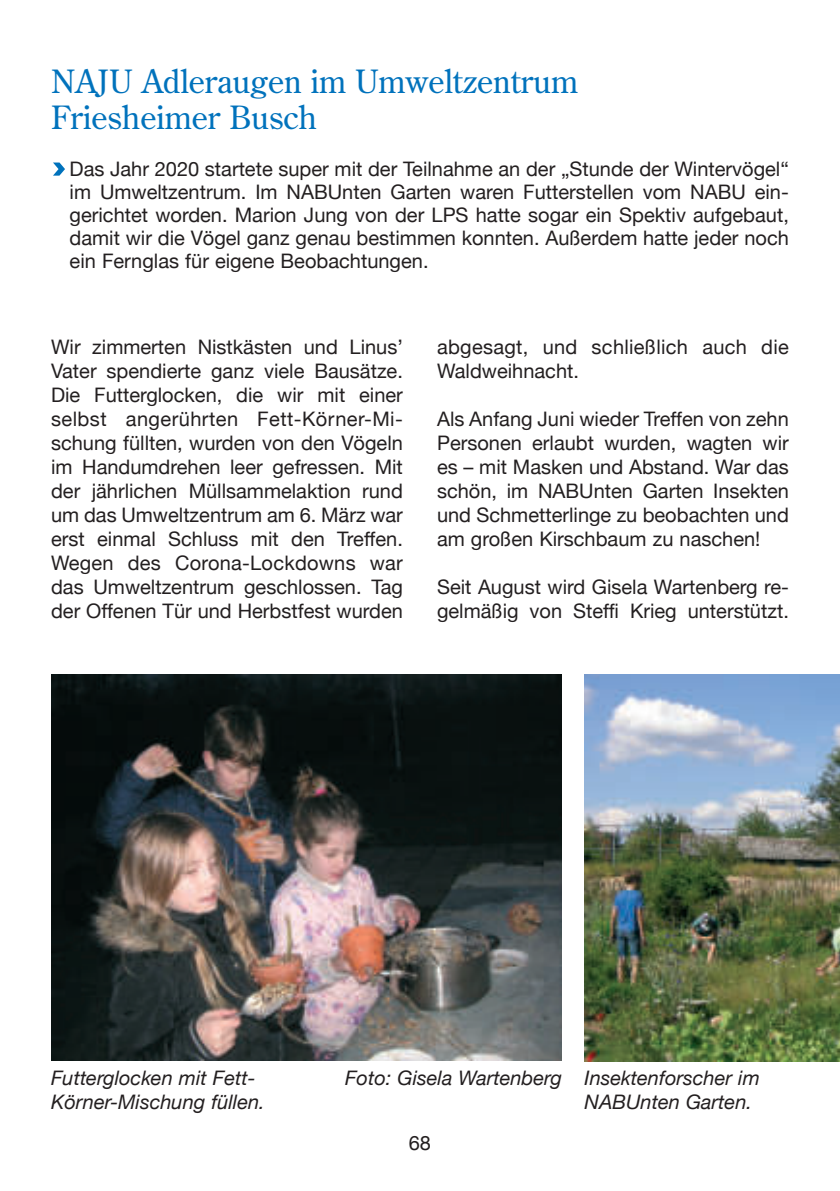
<style>
.page{position:relative;width:840px;height:1191px;background:#fff}
.page>*{position:absolute;margin:0;border:0;box-sizing:border-box;transform-origin:0 0}
.t1{font:32px/36px "Century Old Style Std";color:#0072bc}
.t2{font:20px/24px "Helvetica Neue";color:#231f20;text-align:justify}
.t3{font:italic 20px/24px "Helvetica Neue";color:#231f20}
.s1{font-family:"Monotype Sorts";font-size:18.4px;color:#0072bc}
</style>
<div class="page">
<img style="left:51px;top:675px;width:510px;height:385px">
<img style="left:584px;top:674px;width:255px;height:387px">
<h1 class="t1" style="left:51px;top:61px;width:528px">NAJU Adleraugen im Umweltzentrum<br>Friesheimer Busch</h1>
<p class="t2" style="left:70px;top:157px;width:720px;line-height:23px;text-indent:-19px"><span class="s1">Ö</span>Das Jahr 2020 startete super mit der Teilnahme an der „Stunde der Wintervögel“ im Umweltzentrum. Im NABUnten Garten waren Futterstellen vom NABU ein - gerichtet worden. Marion Jung von der LPS hatte sogar ein Spektiv aufgebaut, damit wir die Vögel ganz genau bestimmen konnten. Außerdem hatte jeder noch ein Fernglas für eigene Beobachtungen.</p>
<p class="t2" style="left:51px;top:335px;width:353px">Wir zimmerten Nistkästen und Linus’ Vater spendierte ganz viele Bausätze.<br>Die Futterglocken, die wir mit einer selbst angerührten Fett-Körner-Mi&shy;schung füllten, wurden von den Vögeln im Handumdrehen leer gefressen. Mit der jährlichen Müllsammelaktion rund um das Umweltzentrum am 6. März war erst einmal Schluss mit den Treffen.<br>Wegen des Corona-Lockdowns war das Umweltzentrum geschlossen. Tag der Offenen Tür und Herbstfest wurden</p>
<p class="t2" style="left:437px;top:335px;width:353px">abgesagt, und schließlich auch die<br>Waldweihnacht.</p>
<p class="t2" style="left:437px;top:407px;width:353px">Als Anfang Juni wieder Treffen von zehn Personen erlaubt wurden, wagten wir es – mit Masken und Abstand. War das schön, im NABUnten Garten Insekten und Schmetterlinge zu beobachten und am großen Kirschbaum zu naschen!</p>
<p class="t2" style="left:437px;top:575px;width:353px">Seit August wird Gisela Wartenberg re&shy;gelmäßig von Steffi Krieg unterstützt.</p>
<p class="t3" style="left:51px;top:1066px;width:206px">Futterglocken mit Fett-</p>
<p class="t3" style="left:345px;top:1066px;width:218px">Foto: Gisela Wartenberg</p>
<p class="t3" style="left:51px;top:1090px;width:215px">Körner-Mischung füllen.</p>
<p class="t2" style="left:408px;top:1131px;width:24px">68</p>
<p class="t3" style="left:584px;top:1066px;width:176px">Insektenforscher im<br>NABUnten Garten.</p>
</div>
